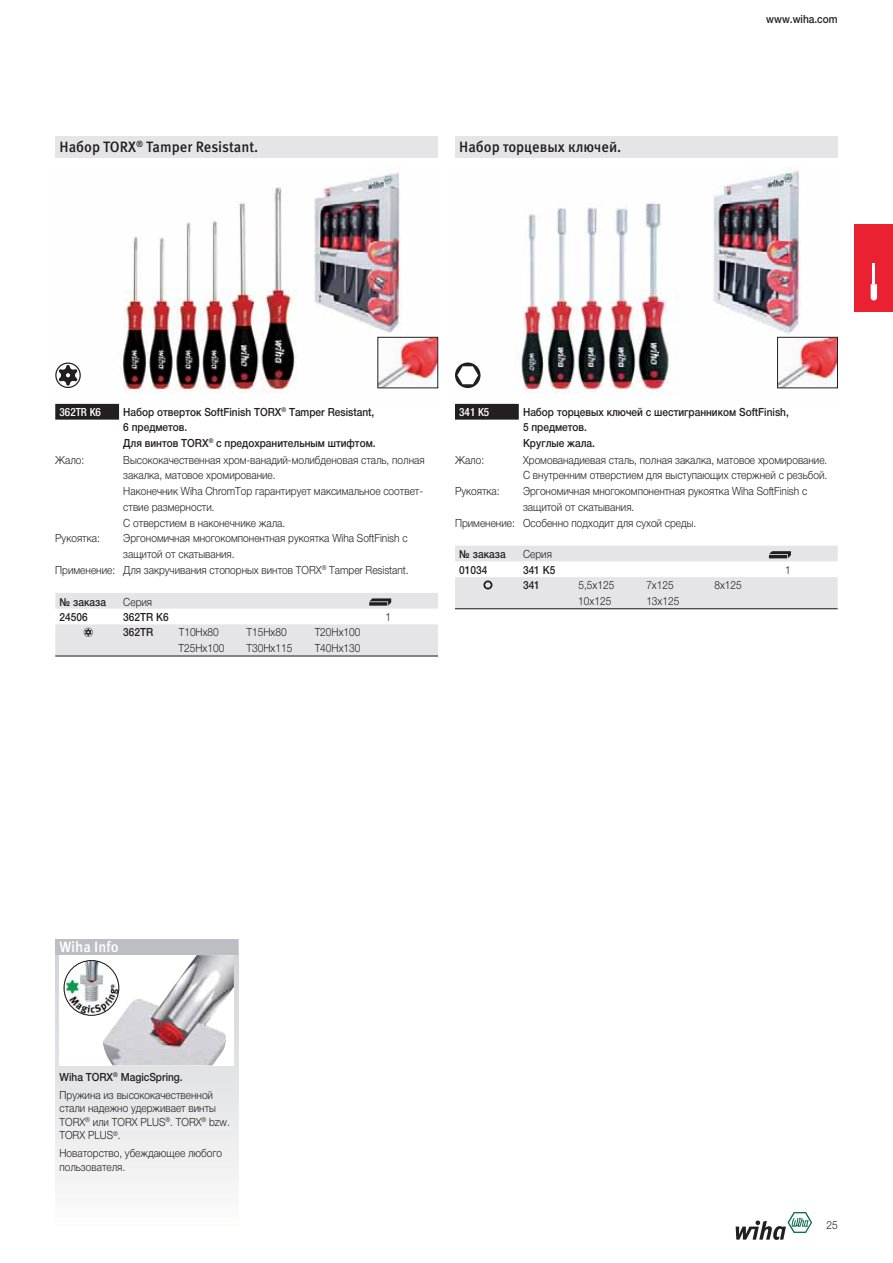
<style>
.page{position:relative;width:893px;height:1263px;background:#fff}
.page>*{position:absolute;margin:0;border:0;box-sizing:border-box;transform-origin:0 0}
.t1{font:500 15px "Meta Pro";color:#231f20;scale:.96 1}
.t2{font:500 15px "Meta Pro";color:#fff;scale:.96 1}
.t3{font:300 11.25px/15.8px "Helvetica Neue LT Pro";color:#231f20;scale:.9 1}
.t4{font:500 11.25px/15.8px "Helvetica Neue LT Pro";color:#231f20;scale:.9 1}
.t5{font:500 condensed 11.25px "Helvetica Neue LT Pro";color:#fff}
.s1{font-weight:500}
</style>
<div class="page">
<img style="left:120px;top:172px;width:318px;height:221px">
<img style="left:480px;top:168px;width:358px;height:225px">
<svg style="left:736px;top:1212px;width:76px;height:28px"></svg>
<div style="left:855px;top:224px;width:37px;height:88px;background:#ea2130"></div>
<hr style="left:873px;top:263px;width:2px;height:20px;background:#fff">
<svg style="left:871px;top:284px;width:6px;height:16px"></svg>
<div style="left:55px;top:136px;width:383px;height:21px;background:#e5e5e7"></div>
<svg style="left:55px;top:362px;width:26px;height:26px"></svg>
<div style="left:55px;top:404px;width:64px;height:16px;background:#231f20"></div>
<svg style="left:55px;top:593px;width:383px;height:16px;background:#e1e1e3"></svg>
<div style="left:55px;top:624px;width:383px;height:31px;background:#e5e5e7"></div>
<hr style="left:55px;top:655px;width:383px;height:1px;background:#231f20">
<div style="left:455px;top:136px;width:383px;height:21px;background:#e5e5e7"></div>
<svg style="left:455px;top:362px;width:25px;height:26px"></svg>
<div style="left:455px;top:404px;width:64px;height:16px;background:#231f20"></div>
<div style="left:455px;top:546px;width:383px;height:15px;background:#e5e5e7"></div>
<div style="left:455px;top:577px;width:383px;height:31px;background:#e5e5e7"></div>
<hr style="left:455px;top:608px;width:383px;height:1px;background:#231f20">
<img style="left:380px;top:339px;width:56px;height:47px">
<div style="left:378px;top:337px;width:60px;height:51px;border:1px solid #231f20"></div>
<img style="left:779px;top:339px;width:57px;height:47px">
<div style="left:777px;top:337px;width:61px;height:51px;border:1px solid #231f20"></div>
<div style="left:55px;top:939px;width:183px;height:300px;background:linear-gradient(to bottom,#dddfe2,#f9f9f9)"></div>
<div style="left:60px;top:955px;width:174px;height:110px;background:#fff"></div>
<img style="left:103px;top:955px;width:131px;height:110px">
<div style="left:55px;top:939px;width:183px;height:16px;background:#bbbec3"></div>
<img style="left:64px;top:960px;width:55px;height:55px;border-radius:50%">
<div style="left:64px;top:960px;width:55px;height:55px;border:1px solid #231f20;border-radius:50%"></div>
<h1 class="t1" style="left:60px;top:137px;width:209px">Набор TORX<sup>®</sup> Tamper Resistant.</h1>
<h1 class="t1" style="left:459px;top:137px;width:170px">Набор торцевых ключей.</h1>
<p class="t4" style="left:766px;top:11px;width:81px">www.wiha.com</p>
<p class="t5" style="left:60px;top:405px;width:43px">362TR K6</p>
<p class="t4" style="left:123px;top:404px;width:282px">Набор отверток SoftFinish TORX<sup>®</sup> Tamper Resistant,<br>6 предметов.<br>Для винтов TORX<sup>®</sup> с предохранительным штифтом.</p>
<p class="t3" style="left:55px;top:451px;width:34px">Жало:</p>
<p class="t3" style="left:123px;top:451px;width:336px">Высококачественная хром-ванадий-молибденовая сталь, полная закалка, матовое хромирование.<br>Наконечник Wiha ChromTop гарантирует максимальное соответ&shy;ствие размерности.<br>С отверстием в наконечнике жала.</p>
<p class="t3" style="left:55px;top:530px;width:51px">Рукоятка:</p>
<p class="t3" style="left:123px;top:530px;width:317px">Эргономичная многокомпонентная рукоятка Wiha SoftFinish с</p>
<p class="t3" style="left:123px;top:546px;width:125px">защитой от скатывания.</p>
<p class="t3" style="left:55px;top:562px;width:394px">Применение: Для закручивания стопорных винтов TORX<sup>®</sup> Tamper Resistant.</p>
<p class="t4" style="left:60px;top:593px;width:53px">№ заказа</p>
<p class="t3" style="left:123px;top:593px;width:34px">Серия</p>
<p class="t4" style="left:60px;top:609px;width:33px">24506</p>
<p class="t4" style="left:123px;top:609px;width:52px">362TR K6</p>
<p class="t3" style="left:386px;top:609px;width:8px">1</p>
<p class="t4" style="left:123px;top:624px;width:35px">362TR</p>
<p class="t3" style="left:179px;top:624px;width:46px">T10Hx80</p>
<p class="t3" style="left:247px;top:624px;width:46px">T15Hx80</p>
<p class="t3" style="left:315px;top:624px;width:52px">T20Hx100</p>
<p class="t3" style="left:179px;top:640px;width:52px">T25Hx100</p>
<p class="t3" style="left:247px;top:640px;width:52px">T30Hx115</p>
<p class="t3" style="left:315px;top:640px;width:52px">T40Hx130</p>
<p class="t5" style="left:459px;top:405px;width:32px">341 K5</p>
<p class="t4" style="left:523px;top:404px;width:297px">Набор торцевых ключей с шестигранником SoftFinish,<br>5 предметов.<br>Круглые жала.</p>
<p class="t3" style="left:455px;top:451px;width:34px">Жало:</p>
<p class="t3" style="left:523px;top:451px;width:340px">Хромованадиевая сталь, полная закалка, матовое хромирование.<br>С внутренним отверстием для выступающих стержней с резьбой.</p>
<p class="t3" style="left:455px;top:483px;width:51px">Рукоятка:</p>
<p class="t3" style="left:523px;top:483px;width:317px">Эргономичная многокомпонентная рукоятка Wiha SoftFinish с</p>
<p class="t3" style="left:523px;top:499px;width:125px">защитой от скатывания.</p>
<p class="t3" style="left:455px;top:514px;width:270px">Применение: Особенно подходит для сухой среды.</p>
<p class="t4" style="left:459px;top:546px;width:53px">№ заказа</p>
<p class="t3" style="left:523px;top:546px;width:34px">Серия</p>
<p class="t4" style="left:459px;top:562px;width:33px">01034</p>
<p class="t4" style="left:523px;top:562px;width:37px">341 K5</p>
<p class="t3" style="left:785px;top:562px;width:8px">1</p>
<p class="t4" style="left:523px;top:577px;width:20px">341</p>
<p class="t3" style="left:578px;top:577px;width:41px">5,5x125</p>
<p class="t3" style="left:646px;top:577px;width:32px">7x125</p>
<p class="t3" style="left:714px;top:577px;width:32px">8x125</p>
<p class="t3" style="left:578px;top:592px;width:38px">10x125</p>
<p class="t3" style="left:646px;top:592px;width:38px">13x125</p>
<h1 class="t2" style="left:60px;top:937px;width:63px">Wiha Info</h1>
<p class="t3" style="left:60px;top:1068px;width:172px;line-height:17.7px"><span class="s1">Wiha TORX</span><sup>®</sup> <span class="s1">MagicSpring.<br></span>Пружина из высококачественной</p>
<p class="t3" style="left:60px;top:1101px;width:191px;line-height:13.5px">стали надежно удерживает винты<br>TORX<sup>®</sup> или TORX PLUS<sup>®</sup>. TORX<sup>®</sup> bzw.<br>TORX PLUS<sup>®</sup>.</p>
<p class="t3" style="left:60px;top:1146px;width:182px;line-height:13.5px">Новаторство, убеждающее любого пользователя.</p>
<p class="t3" style="left:826px;top:1216px;width:14px">25</p>
</div>
